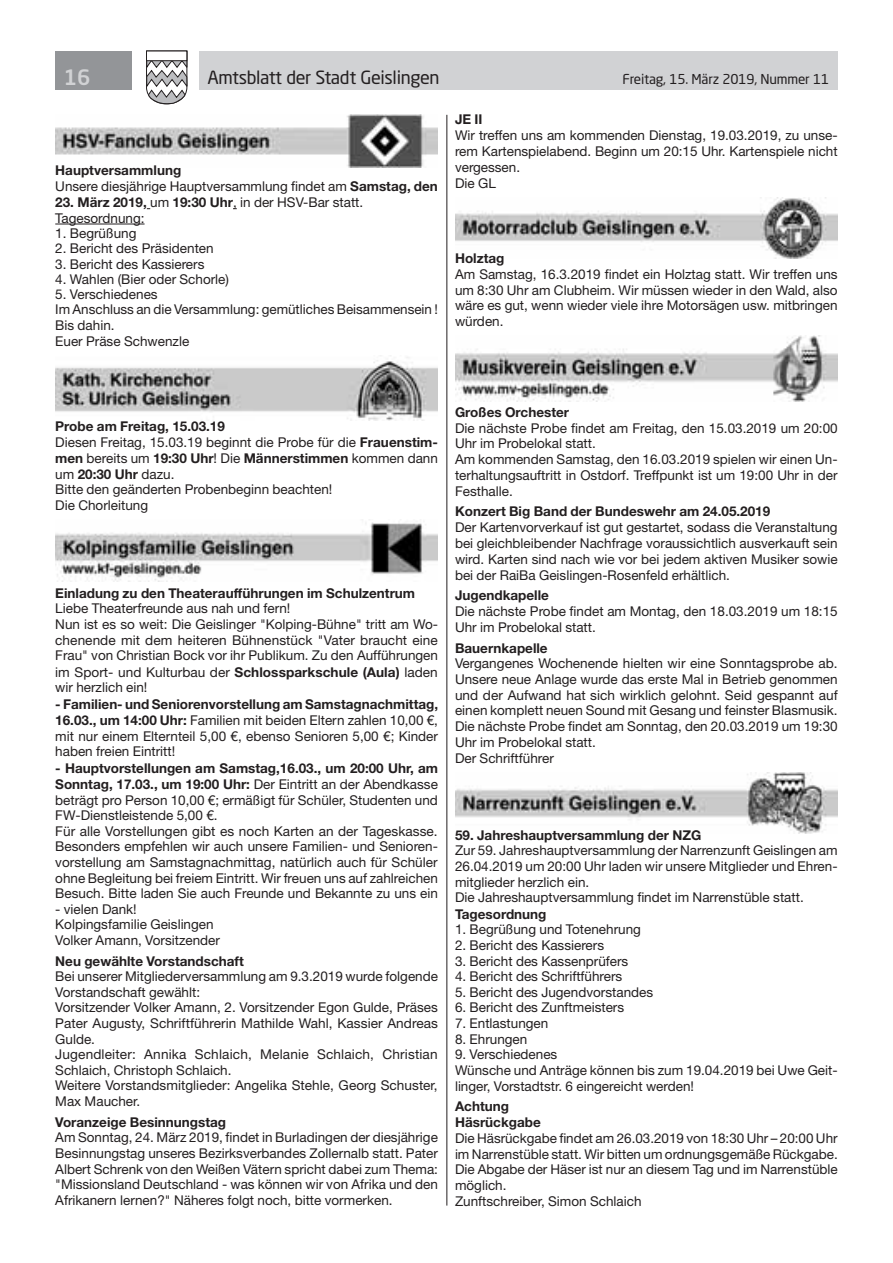
<style>
.page{position:relative;width:893px;height:1263px;background:#fff}
.page>*{position:absolute;margin:0;border:0;box-sizing:border-box;transform-origin:0 0}
.t1{font:500 21px "Neo Sans Std";color:#d1d2d4}
.t2{font:18px "Neo Sans Std";letter-spacing:-.02em;color:#231f20}
.t3{font:13.5px/15.8px "Helvetica Neue LT Std";color:#231f20}
.t4{font:700 13.5px/16.4px "Helvetica Neue LT Std";color:#231f20}
.t5{font:13.5px "Neo Sans Std";letter-spacing:-.015em;color:#231f20}
.s1{font-weight:700}
</style>
<div class="page">
<div style="left:199px;top:51px;width:639px;height:38px;background:#d1d2d4"></div>
<div style="left:55px;top:51px;width:77px;height:38px;background:#939598"></div>
<svg style="left:146px;top:50px;width:42px;height:55px"></svg>
<div style="left:146px;top:51px;width:41px;height:10px;background:#fff;border:1px solid #231f20"></div>
<hr style="left:446px;top:115px;width:1px;height:1090px;background:#231f20">
<hr style="left:55px;top:224px;width:90px;height:1px;background:#231f20">
<img style="left:55px;top:115px;width:383px;height:53px">
<img style="left:55px;top:355px;width:383px;height:66px">
<img style="left:55px;top:522px;width:383px;height:60px">
<img style="left:455px;top:197px;width:383px;height:61px">
<img style="left:455px;top:336px;width:383px;height:65px">
<img style="left:455px;top:772px;width:383px;height:62px">
<h1 class="t1" style="left:64px;top:64px;width:28px">16</h1>
<h2 class="t2" style="left:207px;top:66px;width:234px">Amtsblatt der Stadt Geislingen</h2>
<p class="t5" style="left:622px;top:71px;width:208px">Freitag, 15. März 2019, Nummer 11</p>
<p class="t3" style="left:55px;top:162px;width:384px"><span class="s1">Hauptversammlung<br></span>Unsere diesjährige Hauptversammlung findet am <span class="s1">Samstag, den</span></p>
<p class="t3" style="left:55px;top:195px;width:310px;line-height:15.3px"><span class="s1">23. März 2019,</span> um <span class="s1">19:30 Uhr</span>, in der HSV-Bar statt.<br>Tagesordnung:</p>
<p class="t3" style="left:55px;top:225px;width:83px">1. Begrüßung</p>
<p class="t3" style="left:55px;top:240px;width:160px">2. Bericht des Präsidenten</p>
<p class="t3" style="left:55px;top:256px;width:151px">3. Bericht des Kassierers</p>
<p class="t3" style="left:55px;top:271px;width:175px">4. Wahlen (Bier oder Schorle)</p>
<p class="t3" style="left:55px;top:286px;width:384px">5. Verschiedenes<br>Im Anschluss an die Versammlung: gemütliches Beisammensein !<br>Bis dahin.<br>Euer Präse Schwenzle</p>
<p class="t4" style="left:455px;top:111px;width:29px">JE II</p>
<p class="t3" style="left:455px;top:127px;width:384px">Wir treffen uns am kommenden Dienstag, 19.03.2019, zu unse&shy;rem Kartenspielabend. Beginn um 20:15 Uhr. Kartenspiele nicht vergessen.<br>Die GL</p>
<p class="t4" style="left:455px;top:250px;width:51px">Holztag</p>
<p class="t3" style="left:455px;top:266px;width:384px;text-align:justify">Am Samstag, 16.3.2019 findet ein Holztag statt. Wir treffen uns um 8:30 Uhr am Clubheim. Wir müssen wieder in den Wald, also wäre es gut, wenn wieder viele ihre Motorsägen usw. mitbringen würden.</p>
<p class="t3" style="left:55px;top:418px;width:384px"><span class="s1">Probe am Freitag, 15.03.19<br></span>Diesen Freitag, 15.03.19 beginnt die Probe für die <span class="s1">Frauenstim&shy;men</span> bereits um <span class="s1">19:30 Uhr</span>! Die <span class="s1">Männerstimmen</span> kommen dann um <span class="s1">20:30 Uhr</span> dazu.<br>Bitte den geänderten Probenbeginn beachten!<br>Die Chorleitung</p>
<p class="t4" style="left:55px;top:584px;width:361px">Einladung zu den Theateraufführungen im Schulzentrum</p>
<p class="t3" style="left:55px;top:600px;width:384px">Liebe Theaterfreunde aus nah und fern!<br>Nun ist es so weit: Die Geislinger "Kolping-Bühne" tritt am Wo&shy;chenende mit dem heiteren Bühnenstück "Vater braucht eine Frau" von Christian Bock vor ihr Publikum. Zu den Aufführungen im Sport- und Kulturbau der <span class="s1">Schlossparkschule (Aula)</span> laden wir herzlich ein!</p>
<p class="t3" style="left:55px;top:696px;width:384px;text-align:justify"><span class="s1">- Familien- und Seniorenvorstellung am Samstagnachmittag, 16.03., um 14:00 Uhr:</span> Familien mit beiden Eltern zahlen 10,00 €, mit nur einem Elternteil 5,00 €, ebenso Senioren 5,00 €; Kinder haben freien Eintritt!</p>
<p class="t3" style="left:55px;top:760px;width:384px"><span class="s1">- Hauptvorstellungen am Samstag,16.03., um 20:00 Uhr, am Sonntag, 17.03., um 19:00 Uhr:</span> Der Eintritt an der Abendkasse beträgt pro Person 10,00 €; ermäßigt für Schüler, Studenten und FW-Dienstleistende 5,00 €.<br>Für alle Vorstellungen gibt es noch Karten an der Tageskasse.<br>Besonders empfehlen wir auch unsere Familien- und Senioren&shy;vorstellung am Samstagnachmittag, natürlich auch für Schüler ohne Begleitung bei freiem Eintritt. Wir freuen uns auf zahlreichen Besuch. Bitte laden Sie auch Freunde und Bekannte zu uns ein</p>
<p class="t3" style="left:55px;top:901px;width:166px">- vielen Dank!<br>Kolpingsfamilie Geislingen<br>Volker Amann, Vorsitzender</p>
<p class="t4" style="left:55px;top:952px;width:190px">Neu gewählte Vorstandschaft</p>
<p class="t3" style="left:55px;top:968px;width:384px">Bei unserer Mitgliederversammlung am 9.3.2019 wurde folgende Vorstandschaft gewählt:<br>Vorsitzender Volker Amann, 2. Vorsitzender Egon Gulde, Präses Pater Augusty, Schriftführerin Mathilde Wahl, Kassier Andreas Gulde.<br>Jugendleiter: Annika Schlaich, Melanie Schlaich, Christian Schlaich, Christoph Schlaich.<br>Weitere Vorstandsmitglieder: Angelika Stehle, Georg Schuster, Max Maucher.</p>
<p class="t4" style="left:55px;top:1113px;width:172px">Voranzeige Besinnungstag</p>
<p class="t3" style="left:55px;top:1129px;width:384px;text-align:justify">Am Sonntag, 24. März 2019, findet in Burladingen der diesjährige Besinnungstag unseres Bezirksverbandes Zollernalb statt. Pater Albert Schrenk von den Weißen Vätern spricht dabei zum Thema: "Missionsland Deutschland - was können wir von Afrika und den Afrikanern lernen?" Näheres folgt noch, bitte vormerken.</p>
<p class="t4" style="left:455px;top:404px;width:116px">Großes Orchester</p>
<p class="t3" style="left:455px;top:420px;width:384px">Die nächste Probe findet am Freitag, den 15.03.2019 um 20:00<br>Uhr im Probelokal statt.<br>Am kommenden Samstag, den 16.03.2019 spielen wir einen Un&shy;terhaltungsauftritt in Ostdorf. Treffpunkt ist um 19:00 Uhr in der Festhalle.</p>
<p class="t4" style="left:455px;top:503px;width:317px">Konzert Big Band der Bundeswehr am 24.05.2019</p>
<p class="t3" style="left:455px;top:519px;width:384px;text-align:justify">Der Kartenvorverkauf ist gut gestartet, sodass die Veranstaltung bei gleichbleibender Nachfrage voraussichtlich ausverkauft sein wird. Karten sind nach wie vor bei jedem aktiven Musiker sowie bei der RaiBa Geislingen-Rosenfeld erhältlich.</p>
<p class="t4" style="left:455px;top:587px;width:95px">Jugendkapelle</p>
<p class="t3" style="left:455px;top:603px;width:384px">Die nächste Probe findet am Montag, den 18.03.2019 um 18:15<br>Uhr im Probelokal statt.</p>
<p class="t4" style="left:455px;top:639px;width:94px">Bauernkapelle</p>
<p class="t3" style="left:455px;top:655px;width:384px">Vergangenes Wochenende hielten wir eine Sonntagsprobe ab.<br>Unsere neue Anlage wurde das erste Mal in Betrieb genommen und der Aufwand hat sich wirklich gelohnt. Seid gespannt auf einen komplett neuen Sound mit Gesang und feinster Blasmusik.<br>Die nächste Probe findet am Sonntag, den 20.03.2019 um 19:30<br>Uhr im Probelokal statt.<br>Der Schriftführer</p>
<p class="t4" style="left:455px;top:826px;width:248px">59. Jahreshauptversammlung der NZG</p>
<p class="t3" style="left:455px;top:842px;width:384px">Zur 59. Jahreshauptversammlung der Narrenzunft Geislingen am 26.04.2019 um 20:00 Uhr laden wir unsere Mitglieder und Ehren&shy;mitglieder herzlich ein.<br>Die Jahreshauptversammlung findet im Narrenstüble statt.</p>
<p class="t4" style="left:455px;top:905px;width:93px">Tagesordnung</p>
<p class="t3" style="left:455px;top:921px;width:187px">1. Begrüßung und Totenehrung</p>
<p class="t3" style="left:455px;top:937px;width:151px">2. Bericht des Kassierers</p>
<p class="t3" style="left:455px;top:953px;width:175px">3. Bericht des Kassenprüfers</p>
<p class="t3" style="left:455px;top:968px;width:169px">4. Bericht des Schriftführers</p>
<p class="t3" style="left:455px;top:984px;width:200px">5. Bericht des Jugendvorstandes</p>
<p class="t3" style="left:455px;top:1000px;width:171px">6. Bericht des Zunftmeisters</p>
<p class="t3" style="left:455px;top:1015px;width:95px">7. Entlastungen</p>
<p class="t3" style="left:455px;top:1031px;width:74px">8. Ehrungen</p>
<p class="t3" style="left:455px;top:1046px;width:384px">9. Verschiedenes<br>Wünsche und Anträge können bis zum 19.04.2019 bei Uwe Geit&shy;linger, Vorstadtstr. 6 eingereicht werden!</p>
<p class="t4" style="left:455px;top:1098px;width:87px">Achtung<br>Häsrückgabe</p>
<p class="t3" style="left:455px;top:1130px;width:384px">Die Häsrückgabe findet am 26.03.2019 von 18:30 Uhr – 20:00 Uhr im Narrenstüble statt. Wir bitten um ordnungsgemäße Rückgabe.<br>Die Abgabe der Häser ist nur an diesem Tag und im Narrenstüble möglich.<br>Zunftschreiber, Simon Schlaich</p>
</div>
